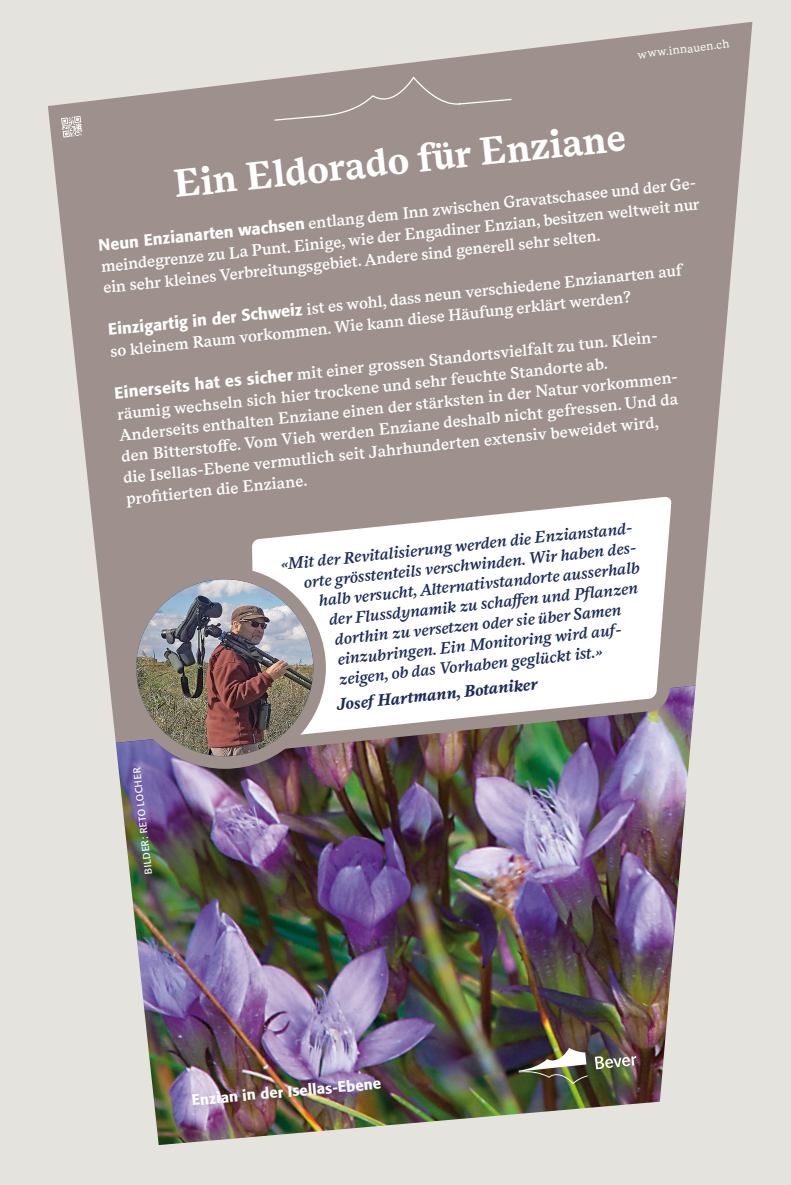
<style>
.page{position:relative;width:791px;height:1185px;background:#fff}
.page>*{position:absolute;margin:0;border:0;box-sizing:border-box;transform-origin:0 0}
.Überschrift{font:700 38.75px "Messina Serif";color:#fff}
.Lauftext{font:600 16.25px/21.2px "Messina Serif";color:#fff}
.Zitat{font:italic 600 16.25px "Messina Serif";color:#1a2b5c}
.Name{font:italic 700 16.25px "Messina Serif";color:#1a2b5c}
.Bildlegende{font:500 15px "Formata";color:#fff}
.t1{font:11.88px "Messina Serif";color:#fff}
.t2{font:10px "Formata";color:#fff}
.s1{font-family:"Formata";font-weight:500}
</style>
<div class="page">
<img style="left:0;top:0;width:790px;height:1185px">
<p class="t1" style="left:636px;top:46px;width:94px;rotate:-7deg">www.innauen.ch</p>
<p class="Überschrift" style="left:171px;top:155px;width:455px;rotate:-6deg">Ein Eldorado für Enziane</p>
<p class="Lauftext" style="left:97px;top:234px;width:603px;text-align:justify;rotate:-6deg"><span class="s1">Neun Enzianarten wachsen</span> entlang dem Inn zwischen Gravatschasee und der Ge&shy;meindegrenze zu La Punt. Einige, wie der Engadiner Enzian, besitzen weltweit nur ein sehr kleines Verbreitungsgebiet. Andere sind generell sehr selten.</p>
<p class="Lauftext" style="left:107px;top:319px;width:578px;rotate:-6deg"><span class="s1">Einzigartig in der Schweiz</span> ist es wohl, dass neun verschiedene Enzianarten auf so kleinem Raum vorkommen. Wie kann diese Häufung erklärt werden?</p>
<p class="Lauftext" style="left:113px;top:382px;width:565px;rotate:-6deg"><span class="s1">Einerseits hat es sicher</span> mit einer grossen Standortsvielfalt zu tun. Klein&shy;räumig wechseln sich hier trockene und sehr feuchte Standorte ab.<br>Anderseits enthalten Enziane einen der stärksten in der Natur vorkommen&shy;den Bitterstoff e. Vom Vieh werden Enziane deshalb nicht gefressen. Und da die Isellas-Ebene vermutlich seit Jahrhunderten extensiv beweidet wird, profi tierten die Enziane.</p>
<p class="t2" style="left:143px;top:875px;width:108px;rotate:-97deg">BILDER: RETO LOCHER</p>
<p class="Zitat" style="left:280px;top:552px;width:356px;rotate:-6deg">«Mit der Revitalisierung werden die Enzianstand-</p>
<p class="Zitat" style="left:302px;top:570px;width:337px;rotate:-6deg">orte grösstenteils verschwinden. Wir haben des-</p>
<p class="Zitat" style="left:317px;top:588px;width:324px;rotate:-6deg">halb versucht, Alternativstandorte ausserhalb</p>
<p class="Zitat" style="left:328px;top:607px;width:312px;rotate:-6deg">der Flussdynamik zu schaff en und Pflanzen</p>
<p class="Zitat" style="left:333px;top:627px;width:289px;rotate:-6deg">dorthin zu versetzen oder sie über Samen</p>
<p class="Zitat" style="left:336px;top:647px;width:288px;rotate:-6deg">einzubringen. Ein Monitoring wird auf-</p>
<p class="Zitat" style="left:338px;top:667px;width:266px;rotate:-6deg">zeigen, ob das Vorhaben geglückt ist.»</p>
<p class="Name" style="left:335px;top:692px;width:203px;rotate:-6deg">Josef Hartmann, Botaniker</p>
<p class="Bildlegende" style="left:191px;top:1091px;width:191px;rotate:-5deg">Enzian in der Isellas-Ebene</p>
</div>
